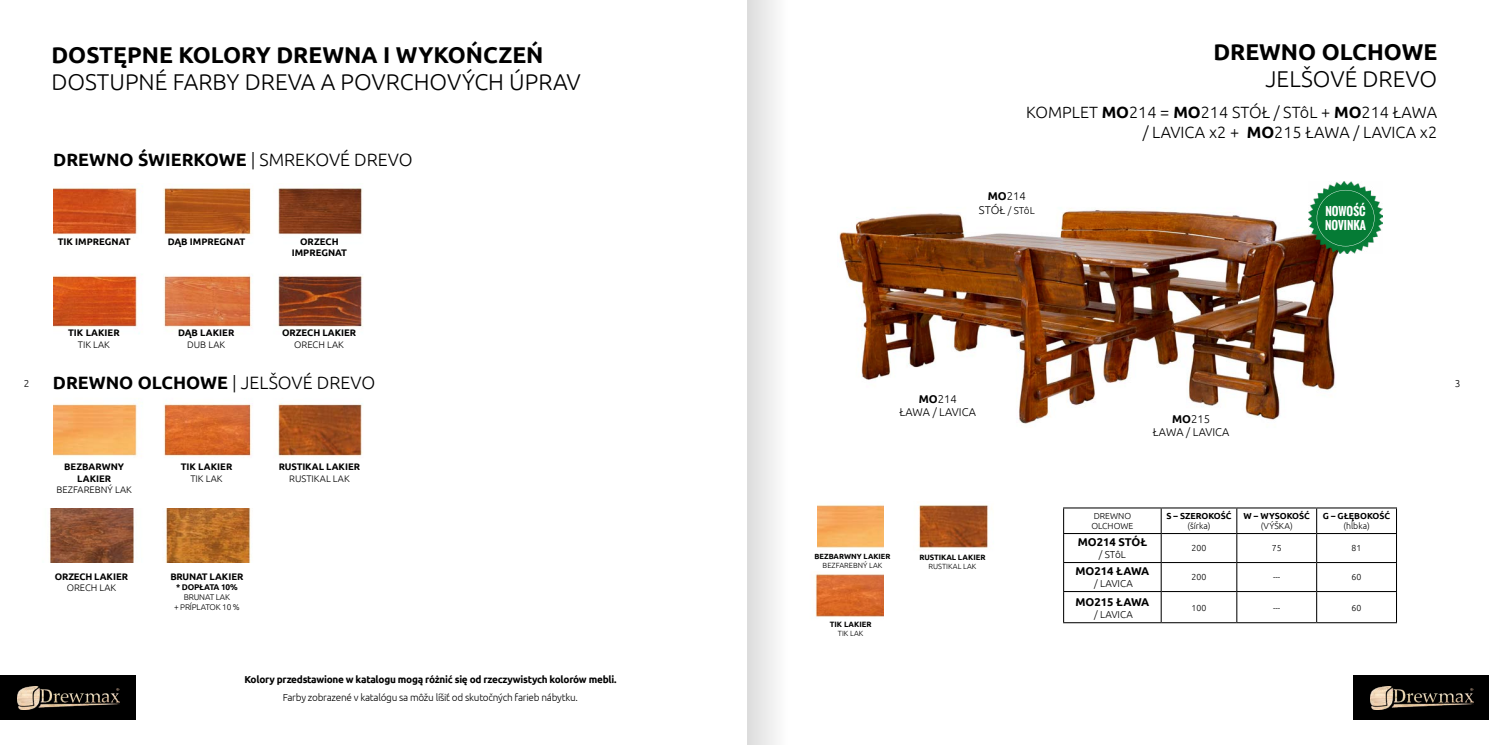
<style>
.page{position:relative;width:1489px;height:745px;background:#fff}
.page>*{position:absolute;margin:0;border:0;box-sizing:border-box;transform-origin:0 0}
.t1{font:300 22.88px "Ubuntu";color:#000}
.t2{font:700 22.88px "Ubuntu";color:#000}
.t3{font:700 17.88px "Ubuntu";color:#000}
.t4{font:300 16.25px/19.5px "Ubuntu";color:#000;text-align:right}
.t5{font:300 11.25px/13.5px "Ubuntu";color:#000;text-align:center}
.t6{font:700 11.25px "Ubuntu";color:#000}
.t7{font:700 11.25px/13.5px "Oswald";color:#fff}
.t8{font:300 10px "Ubuntu";letter-spacing:-.025em;color:#000}
.t9{font:700 10px "Ubuntu";letter-spacing:-.025em;color:#000}
.t10{font:700 9.5px/11.4px "Ubuntu";color:#000;text-align:center}
.t11{font:300 9.5px "Ubuntu";color:#000}
.t12{font:300 8.75px/10.5px "Ubuntu";color:#000}
.t13{font:700 8.75px "Ubuntu";color:#000}
.t14{font:300 8.25px/10px "Ubuntu";letter-spacing:-.025em;color:#000;text-align:center}
.t15{font:700 8.25px "Ubuntu";letter-spacing:-.025em;color:#000}
.t16{font:700 7.75px "Ubuntu";color:#000}
.t17{font:300 7.5px "Ubuntu";color:#000}
.t18{font:700 7.5px "Ubuntu";color:#000}
.s1{font-weight:300}
.s2{font-weight:700}
.s3{font-size:11.25px}
</style>
<div class="page">
<div style="left:0;top:674px;width:135px;height:45px;background:#000"></div>
<img style="left:17px;top:686px;width:103px;height:23px">
<div style="left:1353px;top:674px;width:135px;height:45px;background:#000"></div>
<img style="left:1370px;top:686px;width:102px;height:23px">
<img style="left:839px;top:208px;width:510px;height:216px">
<img style="left:53px;top:402px;width:310px;height:56px">
<img style="left:53px;top:187px;width:310px;height:147px">
<img style="left:49px;top:508px;width:202px;height:54px">
<hr style="left:1063px;top:507px;width:98px;height:1px;background:#000">
<hr style="left:1161px;top:507px;width:75px;height:1px;background:#000">
<hr style="left:1236px;top:507px;width:80px;height:1px;background:#000">
<hr style="left:1316px;top:507px;width:80px;height:1px;background:#000">
<hr style="left:1063px;top:532px;width:98px;height:1px;background:#000">
<hr style="left:1161px;top:532px;width:75px;height:1px;background:#000">
<hr style="left:1236px;top:532px;width:80px;height:1px;background:#000">
<hr style="left:1316px;top:532px;width:80px;height:1px;background:#000">
<hr style="left:1063px;top:561px;width:98px;height:1px;background:#000">
<svg style="left:1063px;top:508px;width:1px;height:82px"></svg>
<hr style="left:1161px;top:561px;width:75px;height:1px;background:#000">
<svg style="left:1160px;top:508px;width:1px;height:82px"></svg>
<hr style="left:1236px;top:561px;width:80px;height:1px;background:#000">
<svg style="left:1236px;top:508px;width:1px;height:82px"></svg>
<hr style="left:1316px;top:561px;width:80px;height:1px;background:#000">
<hr style="left:1063px;top:590px;width:98px;height:1px;background:#000">
<hr style="left:1063px;top:591px;width:1px;height:30px;background:#000">
<hr style="left:1161px;top:590px;width:75px;height:1px;background:#000">
<hr style="left:1160px;top:591px;width:1px;height:30px;background:#000">
<hr style="left:1236px;top:590px;width:80px;height:1px;background:#000">
<hr style="left:1236px;top:591px;width:1px;height:30px;background:#000">
<hr style="left:1316px;top:590px;width:80px;height:1px;background:#000">
<hr style="left:1315px;top:591px;width:1px;height:30px;background:#000">
<hr style="left:1395px;top:591px;width:1px;height:30px;background:#000">
<hr style="left:1063px;top:621px;width:98px;height:1px;background:#000">
<hr style="left:1161px;top:621px;width:75px;height:1px;background:#000">
<hr style="left:1236px;top:621px;width:80px;height:1px;background:#000">
<hr style="left:1316px;top:621px;width:80px;height:1px;background:#000">
<img style="left:831px;top:504px;width:53px;height:44px">
<img style="left:831px;top:574px;width:53px;height:43px">
<img style="left:918px;top:505px;width:74px;height:44px">
<img style="left:1307px;top:181px;width:74px;height:72px">
<svg style="left:1316px;top:190px;width:58px;height:56px"></svg>
<svg style="left:747px;top:0;width:84px;height:744px"></svg>
<h1 class="t2" style="left:51px;top:41px;width:493px">DOSTĘPNE KOLORY DREWNA I WYKOŃCZEŃ</h1>
<h1 class="t1" style="left:51px;top:68px;width:531px">DOSTUPNÉ FARBY DREVA A POVRCHOVÝCH ÚPRAV</h1>
<h2 class="t3" style="left:53px;top:149px;width:361px">DREWNO ŚWIERKOWE <span class="s1">| SMREKOVÉ DREVO</span></h2>
<p class="t10" style="left:58px;top:236px;width:74px">TIK IMPREGNAT</p>
<p class="t10" style="left:168px;top:236px;width:79px">DĄB IMPREGNAT</p>
<p class="t10" style="left:292px;top:236px;width:57px">ORZECH<br>IMPREGNAT</p>
<h1 class="t2" style="left:1213px;top:38px;width:225px">DREWNO OLCHOWE</h1>
<h1 class="t1" style="left:1265px;top:65px;width:173px">JELŠOVÉ DREVO</h1>
<h3 class="t4" style="left:1026px;top:102px;width:412px">KOMPLET <span class="s2">MO</span>214 = <span class="s2">MO</span>214 STÓŁ / STôL + <span class="s2">MO</span>214 ŁAWA / LAVICA x2 + <span class="s2">MO</span>215 ŁAWA / LAVICA x2</h3>
<p class="t5" style="left:987px;top:189px;width:40px"><span class="s2">MO</span>214</p>
<p class="t8" style="left:978px;top:204px;width:57px"><span class="s3">STÓŁ</span> / STôL</p>
<p class="t7" style="left:1324px;top:205px;width:42px">NOWOŚĆ<br>NOVINKA</p>
<p class="t10" style="left:282px;top:327px;width:75px">ORZECH LAKIER</p>
<p class="t11" style="left:294px;top:338px;width:51px">ORECH LAK</p>
<h2 class="t3" style="left:53px;top:371px;width:324px">DREWNO OLCHOWE <span class="s1">| JELŠOVÉ DREVO</span></h2>
<p class="t10" style="left:68px;top:327px;width:53px">TIK LAKIER</p>
<p class="t11" style="left:78px;top:338px;width:34px">TIK LAK</p>
<p class="t10" style="left:178px;top:327px;width:58px">DĄB LAKIER</p>
<p class="t11" style="left:187px;top:338px;width:40px">DUB LAK</p>
<p class="t8" style="left:24px;top:377px;width:7px">2</p>
<p class="t8" style="left:1454px;top:377px;width:7px">3</p>
<p class="t10" style="left:64px;top:461px;width:61px">BEZBARWNY<br>LAKIER</p>
<p class="t11" style="left:56px;top:483px;width:77px">BEZFAREBNÝ LAK</p>
<p class="t10" style="left:55px;top:570px;width:75px">ORZECH LAKIER</p>
<p class="t11" style="left:67px;top:582px;width:51px">ORECH LAK</p>
<p class="t10" style="left:181px;top:461px;width:53px">TIK LAKIER</p>
<p class="t11" style="left:190px;top:472px;width:34px">TIK LAK</p>
<p class="t10" style="left:279px;top:461px;width:83px">RUSTIKAL LAKIER</p>
<p class="t11" style="left:289px;top:472px;width:62px">RUSTIKAL LAK</p>
<p class="t10" style="left:170px;top:570px;width:75px">BRUNAT LAKIER</p>
<p class="t15" style="left:176px;top:581px;width:63px">* DOPŁATA 10%</p>
<p class="t14" style="left:174px;top:591px;width:67px">BRUNAT LAK<br>+ PRÍPLATOK 10 %</p>
<p class="t9" style="left:244px;top:673px;width:373px">Kolory przedstawione w katalogu mogą różnić się od rzeczywistych kolorów mebli.</p>
<p class="t8" style="left:283px;top:691px;width:296px">Farby zobrazené v katalógu sa môžu líšiť od skutočných farieb nábytku.</p>
<p class="t5" style="left:899px;top:391px;width:78px"><span class="s2">MO</span>214<br>ŁAWA / LAVICA</p>
<p class="t18" style="left:814px;top:552px;width:78px">BEZBARWNY LAKIER</p>
<p class="t17" style="left:822px;top:561px;width:61px">BEZFAREBNÝ LAK</p>
<p class="t16" style="left:829px;top:619px;width:43px">TIK LAKIER</p>
<p class="t17" style="left:838px;top:628px;width:27px">TIK LAK</p>
<p class="t16" style="left:919px;top:552px;width:68px">RUSTIKAL LAKIER</p>
<p class="t17" style="left:928px;top:561px;width:49px">RUSTIKAL LAK</p>
<p class="t5" style="left:1152px;top:411px;width:78px"><span class="s2">MO</span>215<br>ŁAWA / LAVICA</p>
<p class="t12" style="left:1091px;top:510px;width:43px">DREWNO<br>OLCHOWE</p>
<p class="t13" style="left:1166px;top:510px;width:67px">S – SZEROKOŚĆ</p>
<p class="t12" style="left:1187px;top:520px;width:25px">(šírka)</p>
<p class="t13" style="left:1243px;top:510px;width:68px">W – WYSOKOŚĆ</p>
<p class="t12" style="left:1260px;top:520px;width:33px">(VÝŠKA)</p>
<p class="t13" style="left:1322px;top:510px;width:69px">G – GŁĘBOKOŚĆ</p>
<p class="t12" style="left:1343px;top:520px;width:28px">(hĺbka)</p>
<p class="t6" style="left:1077px;top:535px;width:71px">MO214 STÓŁ</p>
<p class="t8" style="left:1098px;top:548px;width:28px">/ STôL</p>
<p class="t6" style="left:1075px;top:564px;width:75px">MO214 ŁAWA</p>
<p class="t8" style="left:1094px;top:577px;width:40px">/ LAVICA</p>
<p class="t6" style="left:1075px;top:594px;width:75px">MO215 ŁAWA</p>
<p class="t8" style="left:1094px;top:607px;width:40px">/ LAVICA</p>
<p class="t12" style="left:1191px;top:542px;width:16px">200</p>
<p class="t12" style="left:1271px;top:542px;width:11px">75</p>
<p class="t12" style="left:1351px;top:542px;width:11px">81</p>
<p class="t12" style="left:1191px;top:571px;width:16px">200</p>
<p class="t12" style="left:1272px;top:571px;width:9px">---</p>
<p class="t12" style="left:1351px;top:571px;width:11px">60</p>
<p class="t12" style="left:1191px;top:601px;width:16px">100</p>
<p class="t12" style="left:1351px;top:601px;width:11px">60</p>
</div>
